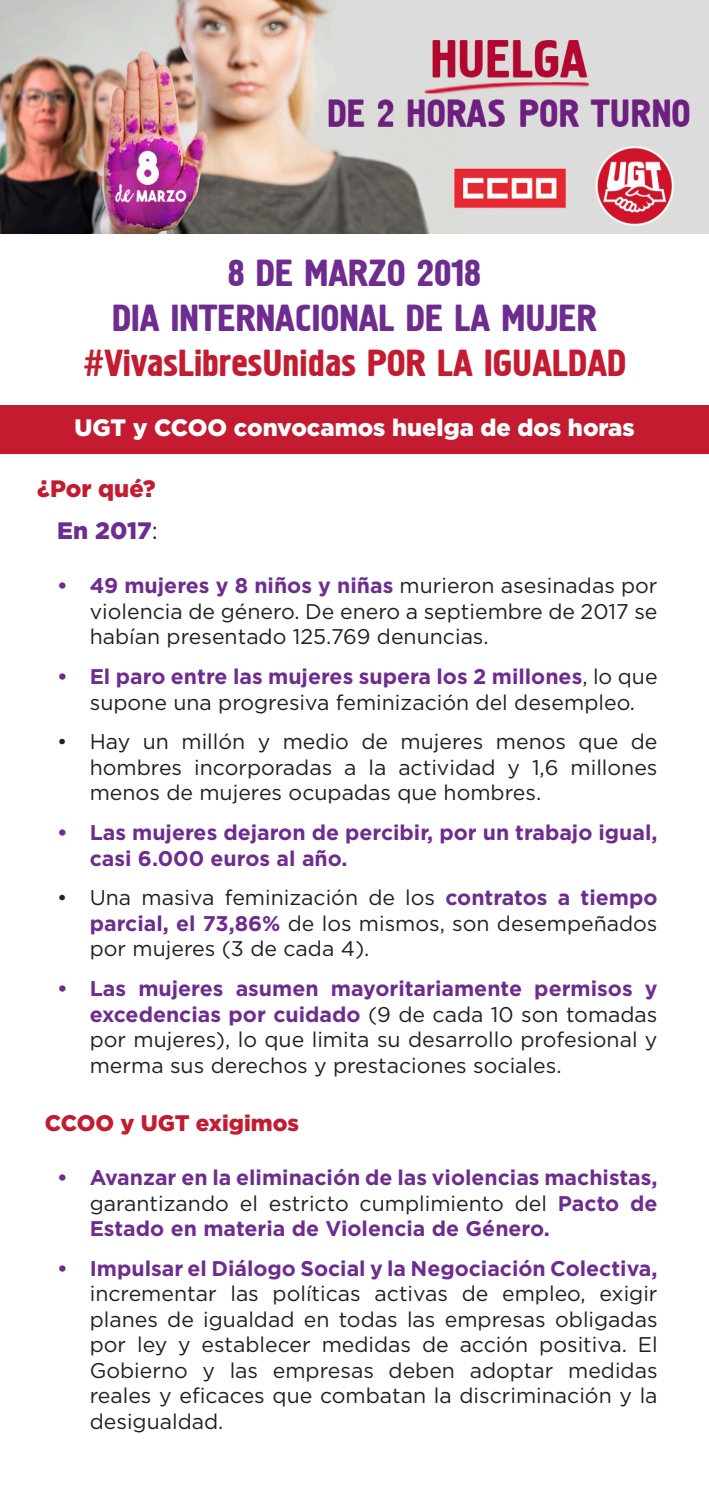
<style>
.page{position:relative;width:709px;height:1489px;background:#fff}
.page>*{position:absolute;margin:0;border:0;box-sizing:border-box;transform-origin:0 0}
.t1{font:37.5px/45px "Hermes";color:#c51b30;text-align:center}
.t2{font:37.5px "Hermes";color:#6e2c91}
.t3{font:900 23.75px "Gotham";color:#fff}
.t4{font:900 23.75px "Gotham";color:#c51b30}
.t5{font:900 23.75px "Gotham";color:#6e2c91}
.t6{font:900 22.5px "Gotham";color:#c51b30}
.t7{font:21.25px/25.5px "Gotham";color:#231f20;text-align:justify}
.t8{font:700 21.25px/25.5px "Gotham";color:#6e2c91}
.s1{color:#6e2c91}
.s2{font-weight:400;color:#231f20}
.s3{font-weight:700;color:#6e2c91}
</style>
<div class="page">
<img style="left:0;top:0;width:709px;height:234px">
<div style="left:0;top:405px;width:709px;height:49px;background:#c51b30"></div>
<p class="t2" style="left:228px;top:252px;width:255px">8 DE MARZO 2018</p>
<p class="t1" style="left:83px;top:296px;width:545px"><span class="s1">DIA INTERNACIONAL DE LA MUJER </span>#VivasLibresUnidas POR LA IGUALDAD</p>
<p class="t3" style="left:74px;top:411px;width:562px">UGT y CCOO convocamos huelga de dos horas</p>
<p class="t4" style="left:37px;top:472px;width:120px">¿Por qué?</p>
<p class="t5" style="left:57px;top:514px;width:102px">En 2017<span class="s2">:</span></p>
<p class="t7" style="left:90px;top:572px;width:569px;text-indent:-32px"><span class="s3">• 49 mujeres y 8 niños y niñas</span> murieron asesinadas por violencia de género. De enero a septiembre de 2017 se habían presentado 125.769 denuncias.</p>
<p class="t7" style="left:57px;top:663px;width:602px;text-align:center"><span class="s3">• El paro entre las mujeres supera los 2 millones</span>, lo que supone una progresiva feminización del desempleo.</p>
<p class="t7" style="left:90px;top:728px;width:569px;text-indent:-32px">• Hay un millón y medio de mujeres menos que de hombres incorporadas a la actividad y 1,6 millones menos de mujeres ocupadas que hombres.</p>
<p class="t8" style="left:90px;top:819px;width:569px;text-indent:-32px">• Las mujeres dejaron de percibir, por un trabajo igual, casi 6.000 euros al año.</p>
<p class="t7" style="left:90px;top:884px;width:569px;text-indent:-32px">• Una masiva feminización de los <span class="s3">contratos a tiempo parcial, el 73,86%</span> de los mismos, son desempeñados por mujeres (3 de cada 4).</p>
<p class="t7" style="left:90px;top:975px;width:569px;text-indent:-32px"><span class="s3">• Las mujeres asumen mayoritariamente permisos y excedencias por cuidado</span> (9 de cada 10 son tomadas por mujeres), lo que limita su desarrollo profesional y merma sus derechos y prestaciones sociales.</p>
<p class="t6" style="left:45px;top:1107px;width:256px">CCOO y UGT exigimos</p>
<p class="t8" style="left:90px;top:1164px;width:569px;text-align:justify;text-indent:-32px">• Avanzar en la eliminación de las violencias machistas, <span class="s2">garantizando el estricto cumplimiento del</span> Pacto de Estado en materia de Violencia de Género.</p>
<p class="t7" style="left:90px;top:1254px;width:569px;text-indent:-32px"><span class="s3">• Impulsar el Diálogo Social y la Negociación Colectiva, </span>incrementar las políticas activas de empleo, exigir planes de igualdad en todas las empresas obligadas por ley y establecer medidas de acción positiva. El Gobierno y las empresas deben adoptar medidas reales y eficaces que combatan la discriminación y la desigualdad.</p>
</div>
